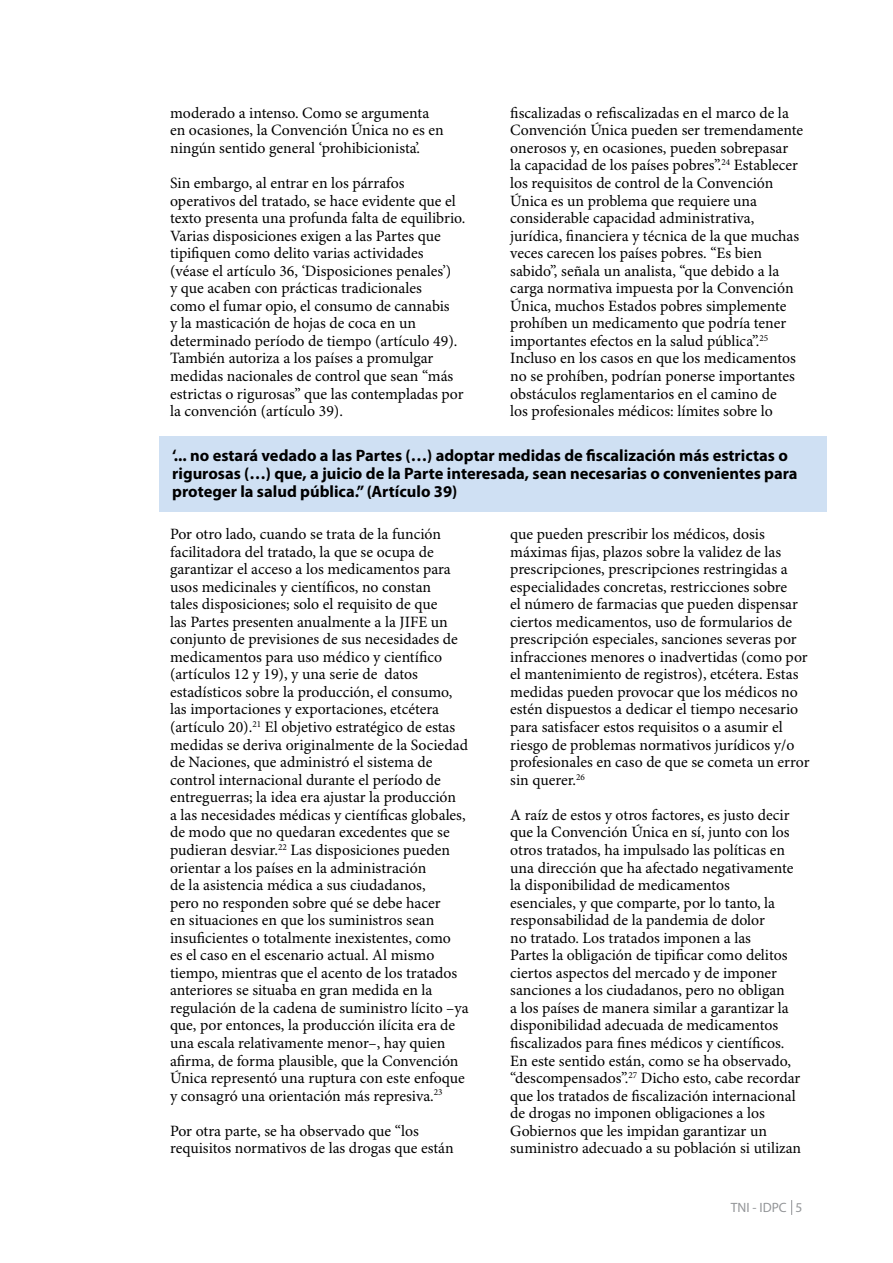
<style>
.page{position:relative;width:893px;height:1263px;background:#fff}
.page>*{position:absolute;margin:0;border:0;box-sizing:border-box;transform-origin:0 0}
.t1{font:700 16.5px/18px "Myriad Pro";color:#000}
.t2{font:15.75px/17.5px "Minion Pro";color:#000}
.t3{font:13.5px "Myriad Pro";color:#939598}
</style>
<div class="page">
<svg style="left:791px;top:1200px;width:1px;height:15px"></svg>
<div style="left:159px;top:436px;width:668px;height:75px;background:#cfe0f3"></div>
<p class="t2" style="left:170px;top:105px;width:275px">moderado a intenso. Como se argumenta en ocasiones, la Convención Única no es en ningún sentido general ‘prohibicionista’.</p>
<p class="t2" style="left:170px;top:175px;width:297px">Sin embargo, al entrar en los párrafos operativos del tratado, se hace evidente que el texto presenta una profunda falta de equilibrio.<br>Varias disposiciones exigen a las Partes que tipifiquen como delito varias actividades (véase el artículo 36, ‘Disposiciones penales’)<br>y que acaben con prácticas tradicionales<br>como el fumar opio, el consumo de cannabis<br>y la masticación de hojas de coca en un determinado período de tiempo (artículo 49).<br>También autoriza a los países a promulgar medidas nacionales de control que sean “más estrictas o rigurosas” que las contempladas por la convención (artículo 39).</p>
<p class="t2" style="left:510px;top:105px;width:295px">fiscalizadas o refiscalizadas en el marco de la Convención Única pueden ser tremendamente onerosos y, en ocasiones, pueden sobrepasar<br>la capacidad de los países pobres”.<sup>24</sup> Establecer los requisitos de control de la Convención Única es un problema que requiere una considerable capacidad administrativa, jurídica, financiera y técnica de la que muchas veces carecen los países pobres. “Es bien sabido”, señala un analista, “que debido a la carga normativa impuesta por la Convención Única, muchos Estados pobres simplemente prohíben un medicamento que podría tener importantes efectos en la salud pública”.<sup>25<br></sup>Incluso en los casos en que los medicamentos no se prohíben, podrían ponerse importantes obstáculos reglamentarios en el camino de<br>los profesionales médicos: límites sobre lo</p>
<p class="t1" style="left:172px;top:446px;width:627px">‘... no estará vedado a las Partes (…) adoptar medidas de fiscalización más estrictas o rigurosas (…) que, a juicio de la Parte interesada, sean necesarias o convenientes para proteger la salud pública.” (Artículo 39)</p>
<p class="t2" style="left:170px;top:526px;width:300px">Por otro lado, cuando se trata de la función facilitadora del tratado, la que se ocupa de garantizar el acceso a los medicamentos para usos medicinales y científicos, no constan<br>tales disposiciones; solo el requisito de que<br>las Partes presenten anualmente a la JIFE un conjunto de previsiones de sus necesidades de medicamentos para uso médico y científico (artículos 12 y 19), y una serie de datos estadísticos sobre la producción, el consumo, las importaciones y exportaciones, etcétera (artículo 20).<sup>21</sup> El objetivo estratégico de estas medidas se deriva originalmente de la Sociedad de Naciones, que administró el sistema de control internacional durante el período de entreguerras; la idea era ajustar la producción<br>a las necesidades médicas y científicas globales, de modo que no quedaran excedentes que se pudieran desviar.<sup>22</sup> Las disposiciones pueden orientar a los países en la administración<br>de la asistencia médica a sus ciudadanos,<br>pero no responden sobre qué se debe hacer<br>en situaciones en que los suministros sean insuficientes o totalmente inexistentes, como<br>es el caso en el escenario actual. Al mismo tiempo, mientras que el acento de los tratados anteriores se situaba en gran medida en la regulación de la cadena de suministro lícito –ya que, por entonces, la producción ilícita era de una escala relativamente menor–, hay quien afirma, de forma plausible, que la Convención Única representó una ruptura con este enfoque y consagró una orientación más represiva.<sup>23</sup></p>
<p class="t2" style="left:170px;top:1122px;width:285px">Por otra parte, se ha observado que “los requisitos normativos de las drogas que están</p>
<p class="t2" style="left:510px;top:526px;width:301px">que pueden prescribir los médicos, dosis máximas fijas, plazos sobre la validez de las prescripciones, prescripciones restringidas a especialidades concretas, restricciones sobre<br>el número de farmacias que pueden dispensar ciertos medicamentos, uso de formularios de prescripción especiales, sanciones severas por infracciones menores o inadvertidas (como por el mantenimiento de registros), etcétera. Estas medidas pueden provocar que los médicos no estén dispuestos a dedicar el tiempo necesario para satisfacer estos requisitos o a asumir el riesgo de problemas normativos jurídicos y/o profesionales en caso de que se cometa un error sin querer.<sup>26</sup></p>
<p class="t2" style="left:510px;top:807px;width:292px">A raíz de estos y otros factores, es justo decir que la Convención Única en sí, junto con los otros tratados, ha impulsado las políticas en una dirección que ha afectado negativamente la disponibilidad de medicamentos<br>esenciales, y que comparte, por lo tanto, la responsabilidad de la pandemia de dolor<br>no tratado. Los tratados imponen a las<br>Partes la obligación de tipificar como delitos ciertos aspectos del mercado y de imponer sanciones a los ciudadanos, pero no obligan<br>a los países de manera similar a garantizar la disponibilidad adecuada de medicamentos fiscalizados para fines médicos y científicos.<br>En este sentido están, como se ha observado, “descompensados”.<sup>27</sup> Dicho esto, cabe recordar que los tratados de fiscalización internacional de drogas no imponen obligaciones a los Gobiernos que les impidan garantizar un suministro adecuado a su población si utilizan</p>
<p class="t3" style="left:731px;top:1199px;width:73px">TNI - IDPC 5</p>
</div>
